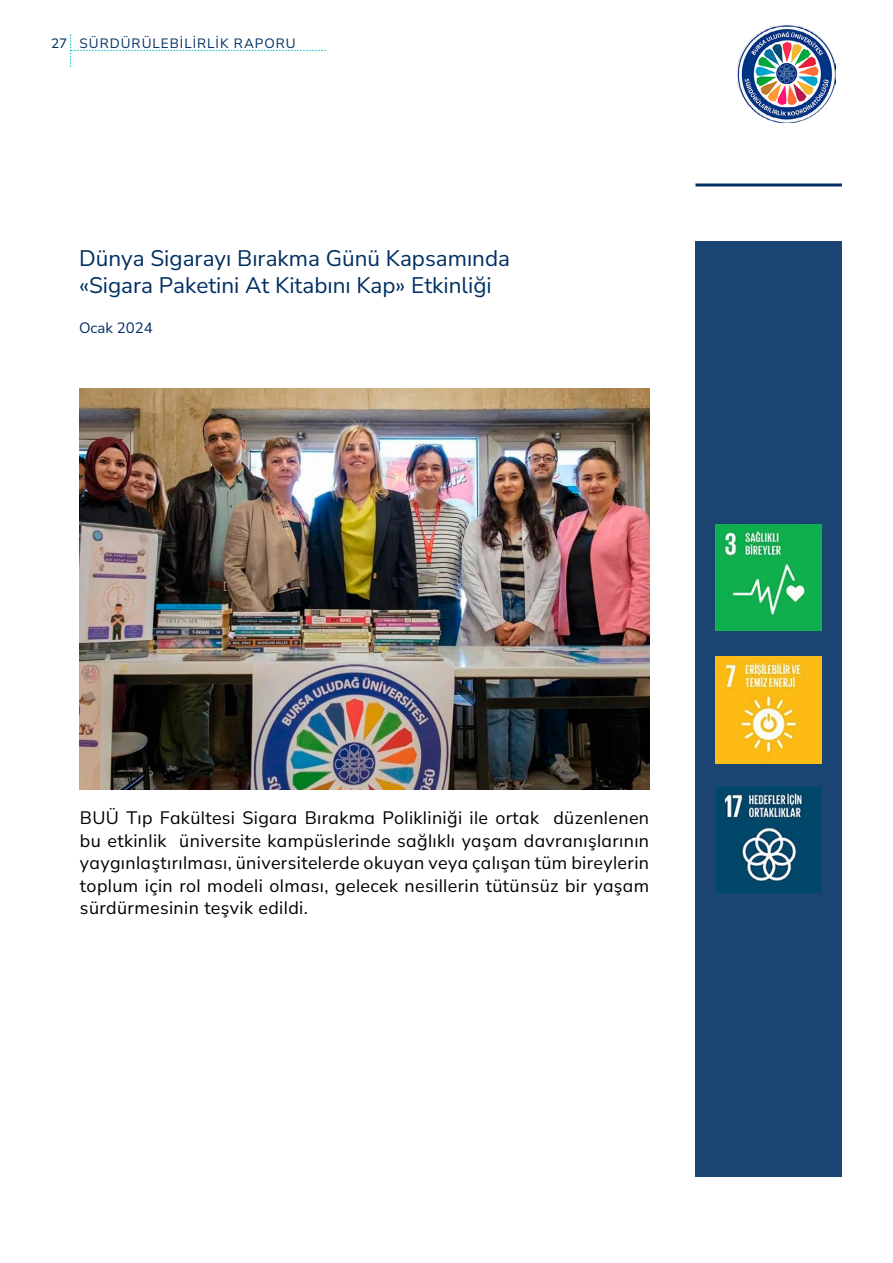
<style>
.page{position:relative;width:893px;height:1263px;background:#fff}
.page>*{position:absolute;margin:0;border:0;box-sizing:border-box;transform-origin:0 0}
.t1{font:200 22.5px/27px "Nunito Sans 12 pt";color:#002f62}
.t2{font:200 18px/22.5px "Nunito Sans 12 pt";letter-spacing:.02em;color:#000;text-align:justify}
.t3{font:200 15px "Nunito Sans 12 pt";color:#002f62}
.t4{font:200 13.5px "Nunito Sans 12 pt";letter-spacing:.075em;color:#002f62}
</style>
<div class="page">
<img style="left:737px;top:24px;width:98px;height:98px">
<svg style="left:70px;top:34px;width:256px;height:33px"></svg>
<img style="left:79px;top:389px;width:570px;height:401px">
<div style="left:695px;top:241px;width:147px;height:935px;background:#1a4472"></div>
<hr style="left:695px;top:183px;width:147px;height:3px;background:#002f62">
<img style="left:715px;top:657px;width:107px;height:106px">
<img style="left:715px;top:525px;width:107px;height:106px">
<img style="left:715px;top:787px;width:107px;height:106px">
<p class="t4" style="left:51px;top:34px;width:18px">27</p>
<p class="t4" style="left:80px;top:34px;width:218px">SÜRDÜRÜLEBİLİRLİK RAPORU</p>
<p class="t1" style="left:79px;top:244px;width:433px">Dünya Sigarayı Bırakma Günü Kapsamında «Sigara Paketini At Kitabını Kap» Etkinliği</p>
<p class="t3" style="left:79px;top:317px;width:75px">Ocak 2024</p>
<p class="t2" style="left:80px;top:806px;width:571px">BUÜ Tıp Fakültesi Sigara Bırakma Polikliniği ile ortak düzenlenen bu etkinlik üniversite kampüslerinde sağlıklı yaşam davranışlarının yaygınlaştırılması, üniversitelerde okuyan veya çalışan tüm bireylerin toplum için rol modeli olması, gelecek nesillerin tütünsüz bir yaşam sürdürmesinin teşvik edildi.</p>
</div>
